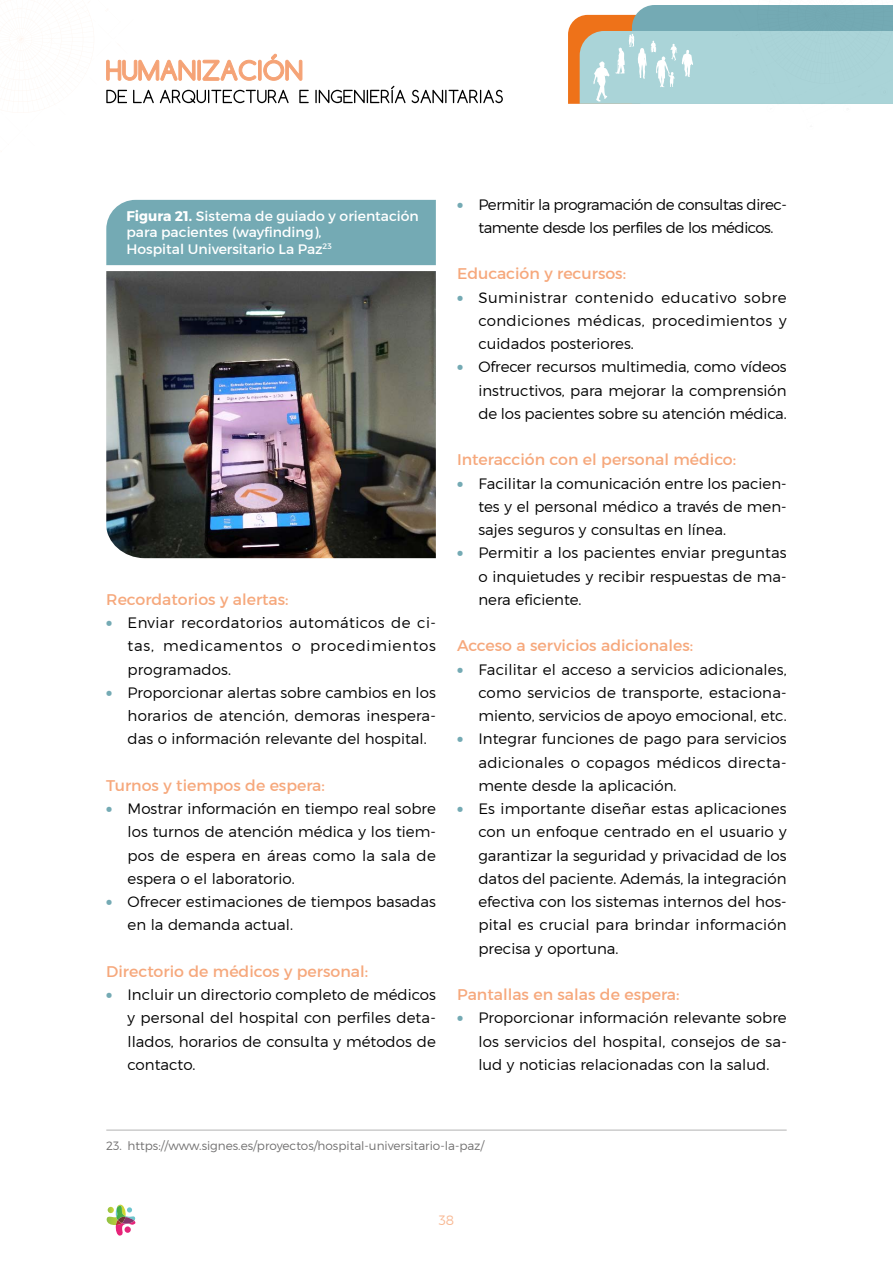
<style>
.page{position:relative;width:893px;height:1263px;background:#fff}
.page>*{position:absolute;margin:0;border:0;box-sizing:border-box;transform-origin:0 0}
.t1{font:15.75px "Montserrat";color:#f6a87c}
.t2{font:300 15px/23.2px "Montserrat";color:#000;text-align:justify}
.t3{font:300 15px/23.2px "Montserrat";letter-spacing:-.03em;color:#000;text-align:center}
.t4{font:13.95px/16.5px "Montserrat";color:#fff}
.t5{font:300 13.5px "Montserrat";color:#f8b791}
.t6{font:300 12px "Montserrat";color:#706f6f}
.s1{font-weight:700}
.s2{font-weight:900;font-size:16.5px;color:#74aab4}
</style>
<div class="page">
<img style="left:106px;top:1204px;width:17px;height:19px">
<img style="left:117px;top:1216px;width:19px;height:19px">
<svg style="left:108px;top:1207px;width:26px;height:26px"></svg>
<svg style="left:568px;top:5px;width:325px;height:99px"></svg>
<svg style="left:19px;top:38px;width:290px;height:71px"></svg>
<svg style="left:315px;top:86px;width:91px;height:17px"></svg>
<svg style="left:412px;top:90px;width:91px;height:13px"></svg>
<div style="left:106px;top:200px;width:330px;height:65px;background:#74aab4"></div>
<img style="left:106px;top:271px;width:330px;height:287px">
<hr style="left:106px;top:1130px;width:681px;height:1px;background:#b3b2b2">
<p class="t4" style="left:126px;top:207px;width:294px"><span class="s1">Figura 21.</span> Sistema de guiado y orientación para pacientes (wayfinding),<br>Hospital Universitario La Paz<sup>23</sup></p>
<p class="t1" style="left:106px;top:590px;width:184px">Recordatorios y alertas:</p>
<p class="t2" style="left:128px;top:611px;width:310px;text-indent:-21px"><span class="s2">•</span> Enviar recordatorios automáticos de ci&shy;tas, medicamentos o procedimientos programados.</p>
<p class="t2" style="left:128px;top:681px;width:310px;text-indent:-21px"><span class="s2">•</span> Proporcionar alertas sobre cambios en los horarios de atención, demoras inespera&shy;das o información relevante del hospital.</p>
<p class="t1" style="left:106px;top:776px;width:220px">Turnos y tiempos de espera:</p>
<p class="t2" style="left:128px;top:797px;width:310px;text-indent:-21px"><span class="s2">•</span> Mostrar información en tiempo real sobre los turnos de atención médica y los tiem&shy;pos de espera en áreas como la sala de espera o el laboratorio.</p>
<p class="t2" style="left:128px;top:890px;width:310px;text-indent:-21px"><span class="s2">•</span> Ofrecer estimaciones de tiempos basadas en la demanda actual.</p>
<p class="t1" style="left:106px;top:962px;width:263px">Directorio de médicos y personal:</p>
<p class="t2" style="left:128px;top:983px;width:310px;text-indent:-21px"><span class="s2">•</span> Incluir un directorio completo de médicos y personal del hospital con perfiles deta&shy;llados, horarios de consulta y métodos de contacto.</p>
<p class="t3" style="left:457px;top:192px;width:331px"><span class="s2">•</span> Permitir la programación de consultas direc&shy;tamente desde los perfiles de los médicos.</p>
<p class="t1" style="left:457px;top:264px;width:170px">Educación y recursos:</p>
<p class="t2" style="left:478px;top:285px;width:310px;text-indent:-21px"><span class="s2">•</span> Suministrar contenido educativo sobre condiciones médicas, procedimientos y cuidados posteriores.</p>
<p class="t2" style="left:478px;top:355px;width:310px;text-indent:-21px"><span class="s2">•</span> Ofrecer recursos multimedia, como vídeos instructivos, para mejorar la comprensión de los pacientes sobre su atención médica.</p>
<p class="t1" style="left:457px;top:450px;width:280px">Interacción con el personal médico:</p>
<p class="t2" style="left:478px;top:471px;width:310px;text-indent:-21px"><span class="s2">•</span> Facilitar la comunicación entre los pacien&shy;tes y el personal médico a través de men&shy;sajes seguros y consultas en línea.</p>
<p class="t2" style="left:478px;top:541px;width:310px;text-indent:-21px"><span class="s2">•</span> Permitir a los pacientes enviar preguntas o inquietudes y recibir respuestas de ma&shy;nera eficiente.</p>
<p class="t1" style="left:457px;top:636px;width:237px">Acceso a servicios adicionales:</p>
<p class="t2" style="left:478px;top:657px;width:310px;text-indent:-21px"><span class="s2">•</span> Facilitar el acceso a servicios adicionales, como servicios de transporte, estaciona&shy;miento, servicios de apoyo emocional, etc.</p>
<p class="t2" style="left:478px;top:727px;width:310px;text-indent:-21px"><span class="s2">•</span> Integrar funciones de pago para servicios adicionales o copagos médicos directa&shy;mente desde la aplicación.</p>
<p class="t2" style="left:478px;top:797px;width:310px;text-indent:-21px"><span class="s2">•</span> Es importante diseñar estas aplicaciones con un enfoque centrado en el usuario y garantizar la seguridad y privacidad de los datos del paciente. Además, la integración efectiva con los sistemas internos del hos&shy;pital es crucial para brindar información precisa y oportuna.</p>
<p class="t1" style="left:457px;top:985px;width:224px">Pantallas en salas de espera:</p>
<p class="t2" style="left:478px;top:1006px;width:310px;text-indent:-21px"><span class="s2">•</span> Proporcionar información relevante sobre los servicios del hospital, consejos de sa&shy;lud y noticias relacionadas con la salud.</p>
<p class="t6" style="left:106px;top:1138px;width:379px">23. https://www.signes.es/proyectos/hospital-universitario-la-paz/</p>
<p class="t5" style="left:439px;top:1212px;width:17px">38</p>
</div>
